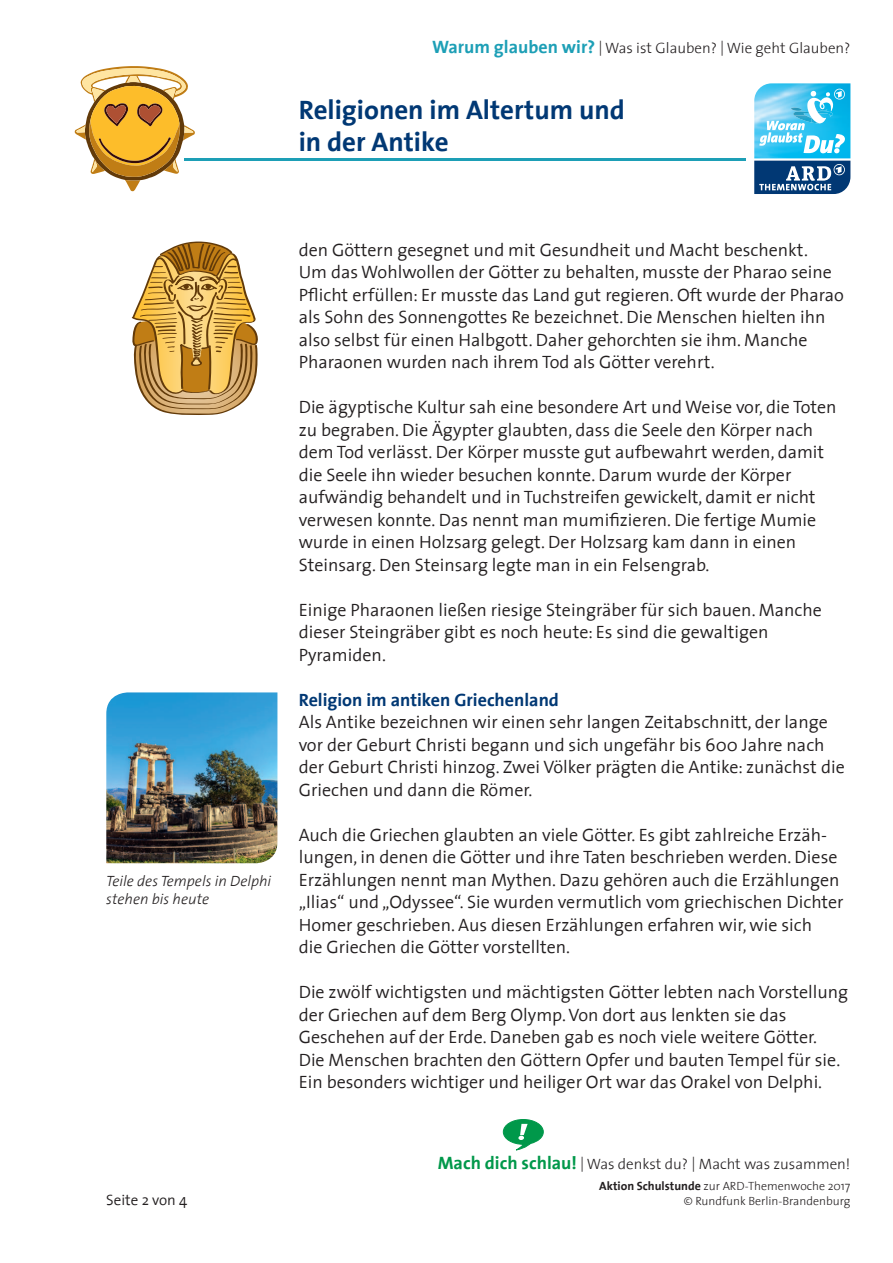
<style>
.page{position:relative;width:893px;height:1263px;background:#fff}
.page>*{position:absolute;margin:0;border:0;box-sizing:border-box;transform-origin:0 0}
.t1{font:700 27px/32.2px "The Sans 7";color:#013874}
.t2{font:300 18px/22.5px "The Sans 4";color:#231f20}
.t3{font:700 18px "The Sans 7";color:#013874}
.t4{font:300 15px "The Sans 3";color:#231f20}
.t5{font:italic 300 15px/18px "The Sans 3";color:#231f20}
.t6{font:300 15px "The Sans 4";color:#231f20}
.t7{font:300 12px/15px "The Sans 3";color:#231f20;text-align:right}
.s1{font-family:"The Sans 7";font-weight:700;font-size:18px;color:#1d9fb6}
.s2{font-family:"The Sans 7";font-weight:700;font-size:18px;color:#00984a}
.s3{font-family:"The Sans 7";font-weight:700}
</style>
<div class="page">
<img style="left:106px;top:692px;width:171px;height:171px">
<svg style="left:131px;top:242px;width:127px;height:173px"></svg>
<svg style="left:503px;top:1119px;width:41px;height:31px"></svg>
<hr style="left:185px;top:158px;width:561px;height:3px;background:#1d9fb6">
<svg style="left:75px;top:66px;width:120px;height:125px"></svg>
<img style="left:759px;top:83px;width:91px;height:6px">
<svg style="left:754px;top:89px;width:96px;height:105px;background:#59add3"></svg>
<p class="t4" style="left:432px;top:36px;width:420px"><span class="s1">Warum glauben wir?</span> | Was ist Glauben? | Wie geht Glauben?</p>
<h1 class="t1" style="left:299px;top:93px;width:328px">Religionen im Altertum und in der Antike</h1>
<p class="t5" style="left:106px;top:871px;width:167px">Teile des Tempels in Delphi stehen bis heute</p>
<p class="t6" style="left:106px;top:1187px;width:82px">Seite 2 von 4</p>
<p class="t2" style="left:299px;top:238px;width:547px">den Göttern gesegnet und mit Gesundheit und Macht beschenkt.<br>Um das Wohlwollen der Götter zu behalten, musste der Pharao seine Pflicht erfüllen: Er musste das Land gut regieren. Oft wurde der Pharao als Sohn des Sonnengottes Re bezeichnet. Die Menschen hielten ihn also selbst für einen Halbgott. Daher gehorchten sie ihm. Manche Pharaonen wurden nach ihrem Tod als Götter verehrt.</p>
<p class="t2" style="left:299px;top:395px;width:539px">Die ägyptische Kultur sah eine besondere Art und Weise vor, die Toten zu begraben. Die Ägypter glaubten, dass die Seele den Körper nach dem Tod verlässt. Der Körper musste gut aufbewahrt werden, damit die Seele ihn wieder besuchen konnte. Darum wurde der Körper aufwändig behandelt und in Tuchstreifen gewickelt, damit er nicht verwesen konnte. Das nennt man mumifizieren. Die fertige Mumie wurde in einen Holzsarg gelegt. Der Holzsarg kam dann in einen Steinsarg. Den Steinsarg legte man in ein Felsengrab.</p>
<p class="t2" style="left:299px;top:598px;width:525px">Einige Pharaonen ließen riesige Steingräber für sich bauen. Manche dieser Steingräber gibt es noch heute: Es sind die gewaltigen<br>Pyramiden.</p>
<p class="t3" style="left:299px;top:684px;width:262px">Religion im antiken Griechenland</p>
<p class="t2" style="left:299px;top:710px;width:548px">Als Antike bezeichnen wir einen sehr langen Zeitabschnitt, der lange vor der Geburt Christi begann und sich ungefähr bis 600 Jahre nach der Geburt Christi hinzog. Zwei Völker prägten die Antike: zunächst die Griechen und dann die Römer.</p>
<p class="t2" style="left:299px;top:823px;width:546px">Auch die Griechen glaubten an viele Götter. Es gibt zahlreiche Erzäh&shy;lungen, in denen die Götter und ihre Taten beschrieben werden. Diese Erzählungen nennt man Mythen. Dazu gehören auch die Erzählungen „Ilias“ und „Odyssee“. Sie wurden vermutlich vom griechischen Dichter Homer geschrieben. Aus diesen Erzählungen erfahren wir, wie sich<br>die Griechen die Götter vorstellten.</p>
<p class="t2" style="left:299px;top:980px;width:551px">Die zwölf wichtigsten und mächtigsten Götter lebten nach Vorstellung der Griechen auf dem Berg Olymp. Von dort aus lenkten sie das Geschehen auf der Erde. Daneben gab es noch viele weitere Götter.<br>Die Menschen brachten den Göttern Opfer und bauten Tempel für sie.<br>Ein besonders wichtiger und heiliger Ort war das Orakel von Delphi.</p>
<p class="t4" style="left:438px;top:1151px;width:414px"><span class="s2">Mach dich schlau!</span> | Was denkst du? | Macht was zusammen!</p>
<p class="t7" style="left:599px;top:1178px;width:253px"><span class="s3">Aktion Schulstunde</span> zur ARD-Themenwoche 2017 © Rundfunk Berlin-Brandenburg</p>
</div>
